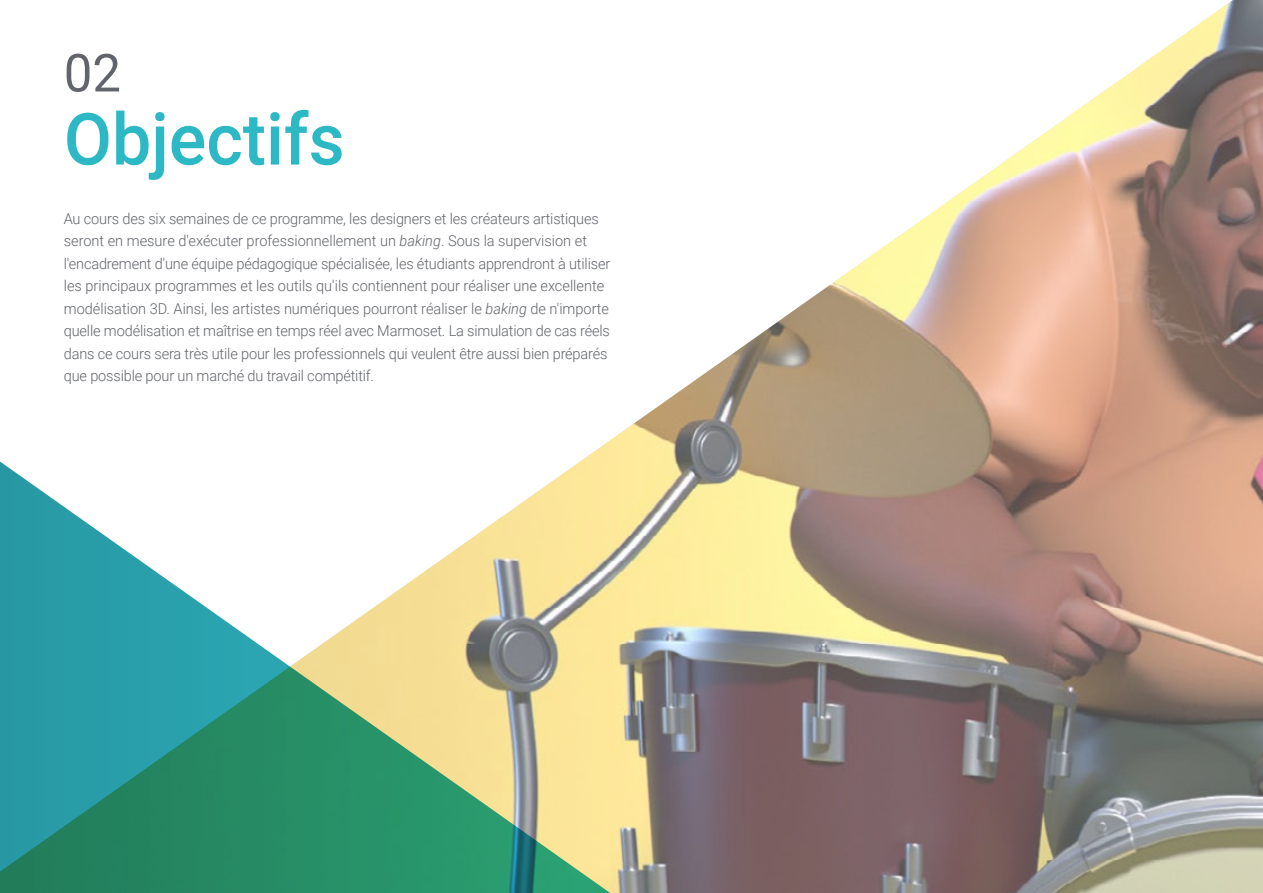
<style>
.page{position:relative;width:1263px;height:893px;background:#fff}
.page>*{position:absolute;margin:0;border:0;box-sizing:border-box;transform-origin:0 0}
.t1{font:500 72px "Roboto";color:#2db8c5}
.t2{font:52.5px "Roboto";color:#61646a}
.t3{font:300 15px/22.5px "Roboto";letter-spacing:-.01em;color:#61646a}
.s1{font-style:italic}
</style>
<div class="page">
<img style="left:602px;top:0;width:661px;height:893px">
<svg style="left:0;top:446px;width:640px;height:447px"></svg>
<h2 class="t2" style="left:64px;top:36px;width:59px">02</h2>
<h1 class="t1" style="left:64px;top:89px;width:282px">Objectifs</h1>
<p class="t3" style="left:64px;top:207px;width:548px">Au cours des six semaines de ce programme, les designers et les créateurs artistiques seront en mesure d'exécuter professionnellement un <span class="s1">baking</span>. Sous la supervision et l'encadrement d'une équipe pédagogique spécialisée, les étudiants apprendront à utiliser les principaux programmes et les outils qu'ils contiennent pour réaliser une excellente modélisation 3D. Ainsi, les artistes numériques pourront réaliser le <span class="s1">baking</span> de n'importe quelle modélisation et maîtrise en temps réel avec Marmoset. La simulation de cas réels dans ce cours sera très utile pour les professionnels qui veulent être aussi bien préparés que possible pour un marché du travail compétitif.</p>
</div>
